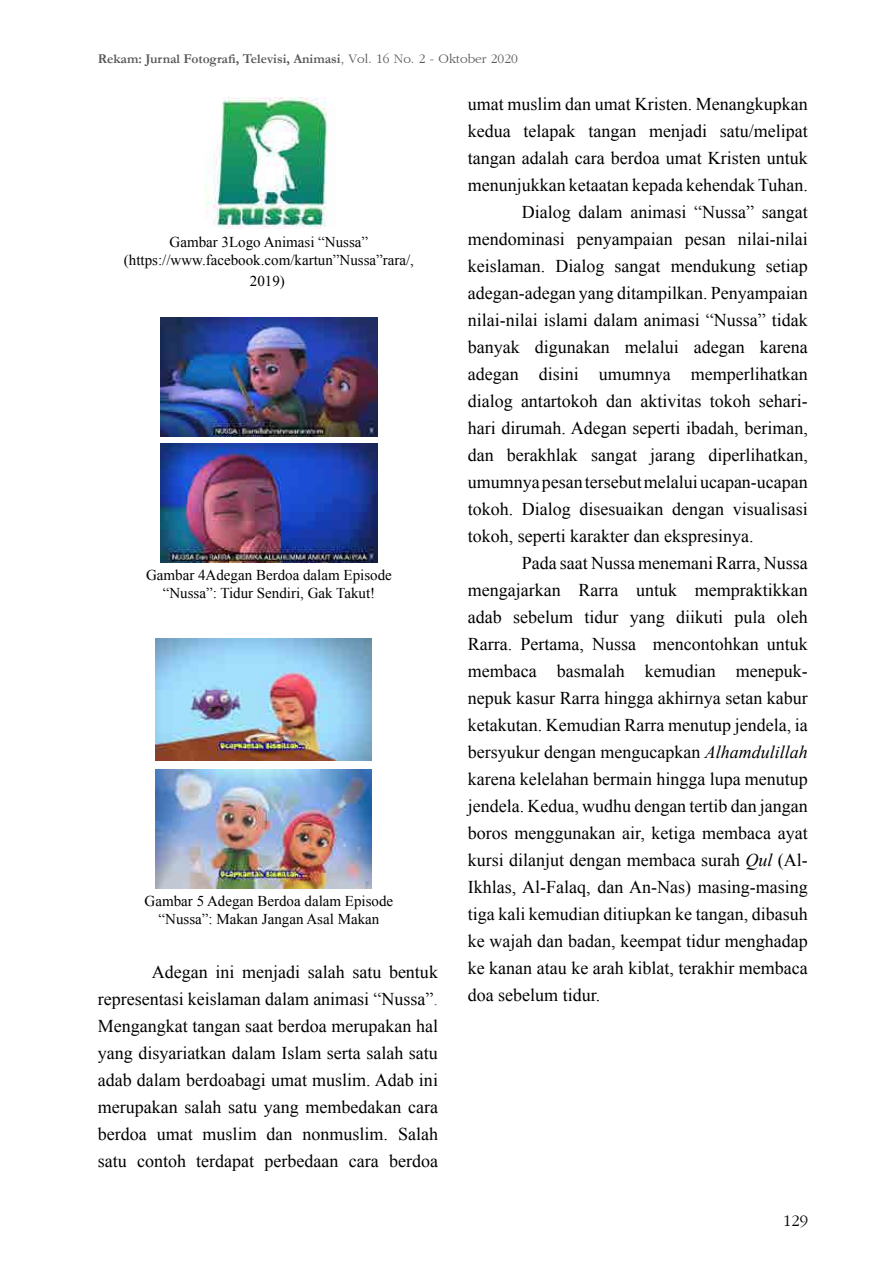
<style>
.page{position:relative;width:893px;height:1263px;background:#fff}
.page>*{position:absolute;margin:0;border:0;box-sizing:border-box;transform-origin:0 0}
.t1{font:18px/27px "Times New Roman";color:#000;text-align:justify}
.t2{font:16.5px "Garamond";color:#000}
.t3{font:15px/18px "Times New Roman";color:#000;text-align:center}
.t4{font:700 13.5px "Garamond";color:#58595b}
.s1{font-weight:400}
.s2{color:#4f81bd}
.s3{font-style:italic}
</style>
<div class="page">
<img style="left:205px;top:98px;width:123px;height:131px">
<img style="left:160px;top:317px;width:218px;height:119px">
<img style="left:160px;top:443px;width:218px;height:119px">
<img style="left:156px;top:638px;width:215px;height:122px">
<img style="left:156px;top:769px;width:215px;height:119px">
<p class="t4" style="left:98px;top:49px;width:422px">Rekam: Jurnal Fotografi, Televisi, Animasi<span class="s1">, Vol. 16 No. 2 - Oktober 2020</span></p>
<p class="t3" style="left:124px;top:233px;width:292px">Gambar 3Logo Animasi “Nussa” (https://www.facebook.com/kartun”Nussa”rara/,</p>
<p class="t3" style="left:250px;top:272px;width:36px">2019)</p>
<p class="t3" style="left:146px;top:566px;width:247px">Gambar 4Adegan Berdoa dalam Episode “Nussa”: Tidur Sendiri, Gak Takut!</p>
<p class="t3" style="left:145px;top:892px;width:250px">Gambar 5 Adegan Berdoa dalam Episode “Nussa”: Makan Jangan Asal Makan</p>
<p class="t1" style="left:98px;top:958px;width:342px;text-indent:54px">Adegan ini menjadi salah satu bentuk representasi keislaman dalam animasi “Nussa”<span class="s2">.<br></span>Mengangkat tangan saat berdoa merupakan hal yang disyariatkan dalam Islam serta salah satu adab dalam berdoabagi umat muslim. Adab ini merupakan salah satu yang membedakan cara berdoa umat muslim dan nonmuslim. Salah satu contoh terdapat perbedaan cara berdoa</p>
<p class="t1" style="left:468px;top:90px;width:342px">umat muslim dan umat Kristen. Menangkupkan</p>
<p class="t1" style="left:468px;top:117px;width:342px">kedua telapak tangan menjadi satu/melipat</p>
<p class="t1" style="left:468px;top:144px;width:342px">tangan adalah cara berdoa umat Kristen untuk</p>
<p class="t1" style="left:468px;top:171px;width:342px">menunjukkan ketaatan kepada kehendak Tuhan.</p>
<p class="t1" style="left:522px;top:198px;width:288px">Dialog dalam animasi “Nussa” sangat</p>
<p class="t1" style="left:468px;top:225px;width:342px">mendominasi penyampaian pesan nilai-nilai</p>
<p class="t1" style="left:468px;top:252px;width:342px">keislaman. Dialog sangat mendukung setiap</p>
<p class="t1" style="left:468px;top:279px;width:342px">adegan-adegan yang ditampilkan. Penyampaian</p>
<p class="t1" style="left:468px;top:306px;width:342px">nilai-nilai islami dalam animasi “Nussa” tidak</p>
<p class="t1" style="left:468px;top:333px;width:342px">banyak digunakan melalui adegan karena</p>
<p class="t1" style="left:468px;top:360px;width:342px">adegan disini umumnya memperlihatkan</p>
<p class="t1" style="left:468px;top:387px;width:342px">dialog antartokoh dan aktivitas tokoh sehari-</p>
<p class="t1" style="left:468px;top:414px;width:342px">hari dirumah. Adegan seperti ibadah, beriman,</p>
<p class="t1" style="left:468px;top:441px;width:342px">dan berakhlak sangat jarang diperlihatkan,</p>
<p class="t1" style="left:468px;top:468px;width:342px">umumnya pesan tersebut melalui ucapan-ucapan</p>
<p class="t1" style="left:468px;top:495px;width:342px">tokoh. Dialog disesuaikan dengan visualisasi</p>
<p class="t1" style="left:468px;top:522px;width:287px">tokoh, seperti karakter dan ekspresinya.</p>
<p class="t1" style="left:522px;top:549px;width:288px">Pada saat Nussa menemani Rarra, Nussa</p>
<p class="t1" style="left:468px;top:576px;width:342px">mengajarkan Rarra untuk mempraktikkan</p>
<p class="t1" style="left:468px;top:603px;width:342px">adab sebelum tidur yang diikuti pula oleh</p>
<p class="t1" style="left:468px;top:630px;width:342px">Rarra. Pertama, Nussa mencontohkan untuk</p>
<p class="t1" style="left:468px;top:657px;width:342px">membaca basmalah kemudian menepuk-</p>
<p class="t1" style="left:468px;top:684px;width:342px">nepuk kasur Rarra hingga akhirnya setan kabur</p>
<p class="t1" style="left:468px;top:711px;width:342px">ketakutan. Kemudian Rarra menutup jendela, ia</p>
<p class="t1" style="left:468px;top:738px;width:342px">bersyukur dengan mengucapkan <span class="s3">Alhamdulillah</span></p>
<p class="t1" style="left:468px;top:765px;width:342px">karena kelelahan bermain hingga lupa menutup</p>
<p class="t1" style="left:468px;top:792px;width:342px">jendela. Kedua, wudhu dengan tertib dan jangan</p>
<p class="t1" style="left:468px;top:819px;width:342px">boros menggunakan air, ketiga membaca ayat</p>
<p class="t1" style="left:468px;top:846px;width:342px">kursi dilanjut dengan membaca surah <span class="s3">Qul</span> (Al-</p>
<p class="t1" style="left:468px;top:873px;width:342px">Ikhlas, Al-Falaq, dan An-Nas) masing-masing</p>
<p class="t1" style="left:468px;top:900px;width:342px">tiga kali kemudian ditiupkan ke tangan, dibasuh</p>
<p class="t1" style="left:468px;top:927px;width:342px">ke wajah dan badan, keempat tidur menghadap</p>
<p class="t1" style="left:468px;top:954px;width:342px">ke kanan atau ke arah kiblat, terakhir membaca</p>
<p class="t1" style="left:468px;top:981px;width:134px">doa sebelum tidur.</p>
<p class="t2" style="left:783px;top:1213px;width:26px">129</p>
</div>
